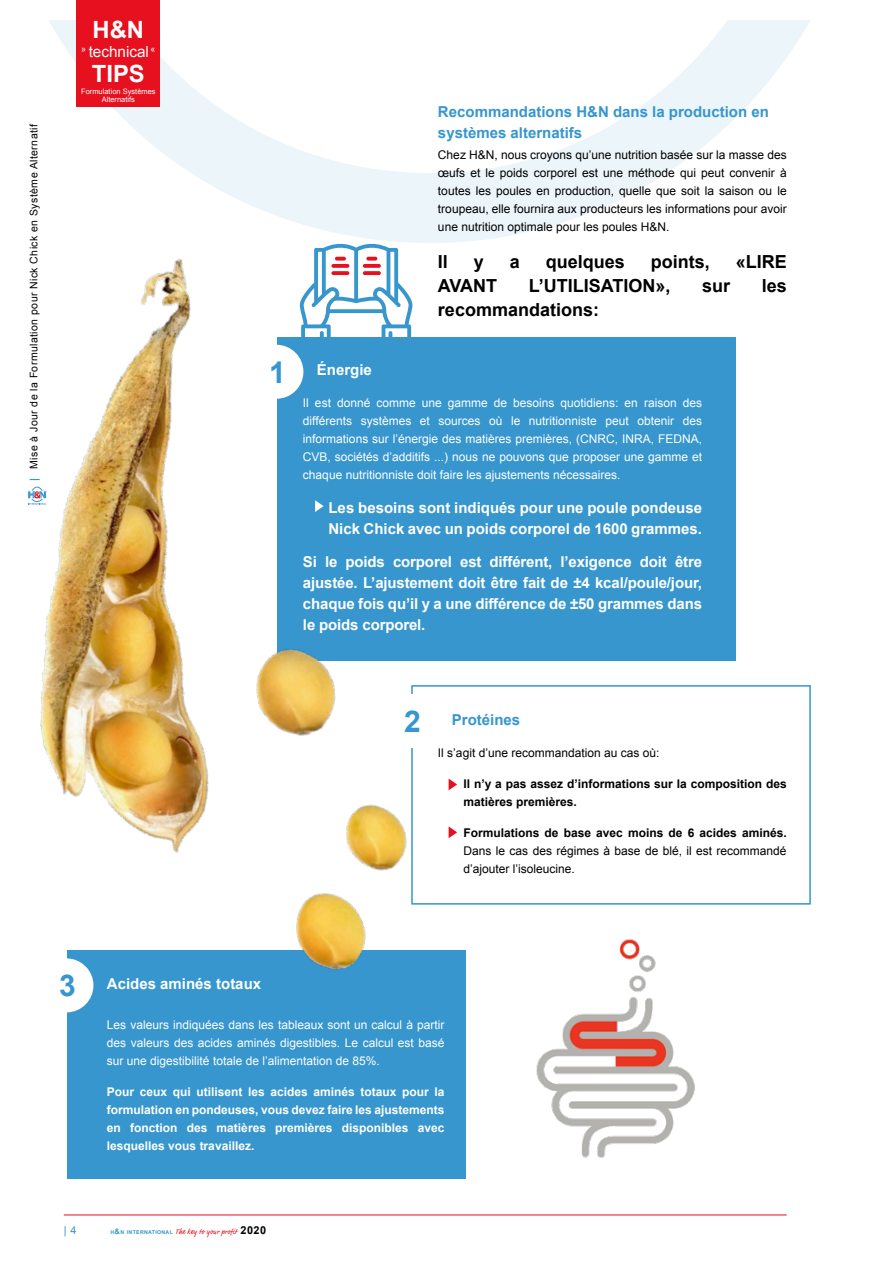
<style>
.page{position:relative;width:893px;height:1263px;background:#fff}
.page>*{position:absolute;margin:0;border:0;box-sizing:border-box;transform-origin:0 0}
.t1{font:700 30px "Arial";color:#3696cd}
.t2{font:700 23.7px "Arial";color:#fff}
.Texto_corrido{font:700 18px "Arial";color:#000}
.t3{font:15.3px "Arial";color:#fff}
.Texto_corrido-2{font:700 15px/21px "Arial";color:#fff}
.t4{font:700 15px/21px "Arial";color:#3696cd}
.Texto_corrido-3{font:12px/18px "Arial";color:#fff;text-align:justify}
.Texto_corrido-4{font:12px/18px "Arial";color:#000;text-align:justify}
.Texto_corrido-5{font:700 12px/18px "Arial";color:#fff;text-align:justify}
.Texto_corrido-6{font:700 12px/18px "Arial";color:#000}
.t5{font:10.95px "Arial";color:#3696cd}
.t6{font:10.5px "Arial";letter-spacing:.04em;color:#000}
.t7{font:7.5px "Market Web";letter-spacing:.04em;color:#e6101f}
.t8{font:7.5px/7.5px "Arial";color:#fff;text-align:center}
.s1{font-weight:700;color:#3696cd}
.s2{font-weight:700}
.s3{font-family:"Arial";font-weight:700;font-size:5.25px;color:#3696cd}
.s4{font-family:"Arial";font-weight:700;color:#3696cd}
.s5{font-family:"Arial";font-weight:700;font-size:10.95px;color:#000}
</style>
<div class="page">
<svg style="left:49px;top:20px;width:761px;height:213px"></svg>
<div style="left:277px;top:337px;width:459px;height:324px;background:#3696cd"></div>
<div style="left:67px;top:950px;width:398px;height:228px;background:#3696cd"></div>
<div style="left:411px;top:685px;width:400px;height:220px;border:2px solid #3696cd"></div>
<img style="left:536px;top:939px;width:159px;height:219px">
<img style="left:35px;top:233px;width:491px;height:847px">
<svg style="left:299px;top:240px;width:114px;height:98px"></svg>
<svg style="left:335px;top:257px;width:11px;height:4px"></svg>
<svg style="left:331px;top:264px;width:18px;height:4px"></svg>
<svg style="left:331px;top:271px;width:18px;height:4px"></svg>
<svg style="left:366px;top:257px;width:11px;height:4px"></svg>
<svg style="left:363px;top:264px;width:18px;height:4px"></svg>
<svg style="left:363px;top:271px;width:18px;height:4px"></svg>
<svg style="left:449px;top:778px;width:8px;height:12px"></svg>
<svg style="left:449px;top:826px;width:8px;height:12px"></svg>
<svg style="left:315px;top:500px;width:9px;height:12px"></svg>
<hr style="left:64px;top:1215px;width:723px;height:1px;background:#e6101f">
<svg style="left:28px;top:487px;width:18px;height:18px"></svg>
<div style="left:77px;top:0;width:83px;height:106px;background:#e6101f"></div>
<p class="t6" style="left:27px;top:481px;width:358px;rotate:-90deg"><span class="s1">|</span> Mise à Jour de la Formulation pour Nick Chick en Système Alternatif</p>
<h2 class="t2" style="left:93px;top:14px;width:53px">H&amp;N</h2>
<p class="t3" style="left:81px;top:42px;width:76px"><sup>»</sup> technical <sup>«</sup></p>
<h2 class="t2" style="left:92px;top:58px;width:54px">TIPS</h2>
<p class="t8" style="left:81px;top:88px;width:76px">Formulation Systèmes<br>Alternatifs</p>
<p class="t1" style="left:269px;top:352px;width:18px">1</p>
<p class="t4" style="left:438px;top:102px;width:332px">Recommandations H&amp;N dans la production en systèmes alternatifs</p>
<p class="Texto_corrido-2" style="left:317px;top:360px;width:57px">Énergie</p>
<p class="Texto_corrido-4" style="left:438px;top:146px;width:350px">Chez H&amp;N, nous croyons qu’une nutrition basée sur la masse des œufs et le poids corporel est une méthode qui peut convenir à toutes les poules en production, quelle que soit la saison ou le troupeau, elle fournira aux producteurs les informations pour avoir une nutrition optimale pour les poules H&amp;N.</p>
<p class="Texto_corrido" style="left:438px;top:249px;width:12px">Il</p>
<p class="Texto_corrido" style="left:474px;top:249px;width:12px">y</p>
<p class="Texto_corrido" style="left:510px;top:249px;width:12px">a</p>
<p class="Texto_corrido" style="left:546px;top:249px;width:81px">quelques</p>
<p class="Texto_corrido" style="left:651px;top:249px;width:61px">points,</p>
<p class="Texto_corrido" style="left:736px;top:249px;width:53px">«LIRE</p>
<p class="Texto_corrido" style="left:438px;top:273px;width:61px">AVANT</p>
<p class="Texto_corrido" style="left:529px;top:273px;width:143px">L’UTILISATION»,</p>
<p class="Texto_corrido" style="left:702px;top:273px;width:30px">sur</p>
<p class="Texto_corrido" style="left:762px;top:273px;width:27px">les</p>
<p class="Texto_corrido" style="left:438px;top:297px;width:163px">recommandations:</p>
<p class="Texto_corrido-3" style="left:303px;top:394px;width:401px">Il est donné comme une gamme de besoins quotidiens: en raison des différents systèmes et sources où le nutritionniste peut obtenir des informations sur l’énergie des matières premières, (CNRC, INRA, FEDNA, CVB, sociétés d’additifs ...) nous ne pouvons que proposer une gamme et chaque nutritionniste doit faire les ajustements nécessaires.</p>
<p class="Texto_corrido-2" style="left:328px;top:497px;width:375px">Les besoins sont indiqués pour une poule pondeuse<br>Nick Chick avec un poids corporel de 1600 grammes.</p>
<p class="Texto_corrido-2" style="left:303px;top:552px;width:401px;text-align:justify">Si le poids corporel est différent, l’exigence doit être ajustée. L’ajustement doit être fait de ±4 kcal/poule/jour, chaque fois qu’il y a une différence de ±50 grammes dans le poids corporel.</p>
<p class="t1" style="left:404px;top:701px;width:18px">2</p>
<p class="t4" style="left:452px;top:709px;width:70px">Protéines</p>
<p class="Texto_corrido-4" style="left:438px;top:744px;width:223px">Il s’agit d’une recommandation au cas où:</p>
<p class="Texto_corrido-6" style="left:463px;top:775px;width:325px">Il n’y a pas assez d’informations sur la composition des matières premières.</p>
<p class="Texto_corrido-4" style="left:463px;top:824px;width:325px"><span class="s2">Formulations de base avec moins de 6 acides aminés.<br></span>Dans le cas des régimes à base de blé, il est recommandé d’ajouter l’isoleucine.</p>
<p class="t1" style="left:59px;top:966px;width:18px">3</p>
<p class="Texto_corrido-2" style="left:107px;top:974px;width:156px">Acides aminés totaux</p>
<p class="Texto_corrido-3" style="left:107px;top:1016px;width:339px">Les valeurs indiquées dans les tableaux sont un calcul à partir des valeurs des acides aminés digestibles. Le calcul est basé sur une digestibilité totale de l’alimentation de 85%.</p>
<p class="Texto_corrido-5" style="left:107px;top:1083px;width:339px">Pour ceux qui utilisent les acides aminés totaux pour la formulation en pondeuses, vous devez faire les ajustements en fonction des matières premières disponibles avec lesquelles vous travaillez.</p>
<p class="t5" style="left:64px;top:1223px;width:14px">| 4</p>
<p class="t7" style="left:111px;top:1227px;width:157px"><span class="s3">H</span><span class="s4">&amp;</span><span class="s3">N INTERNATIONAL</span> The key to your profit <span class="s5">2020</span></p>
</div>
